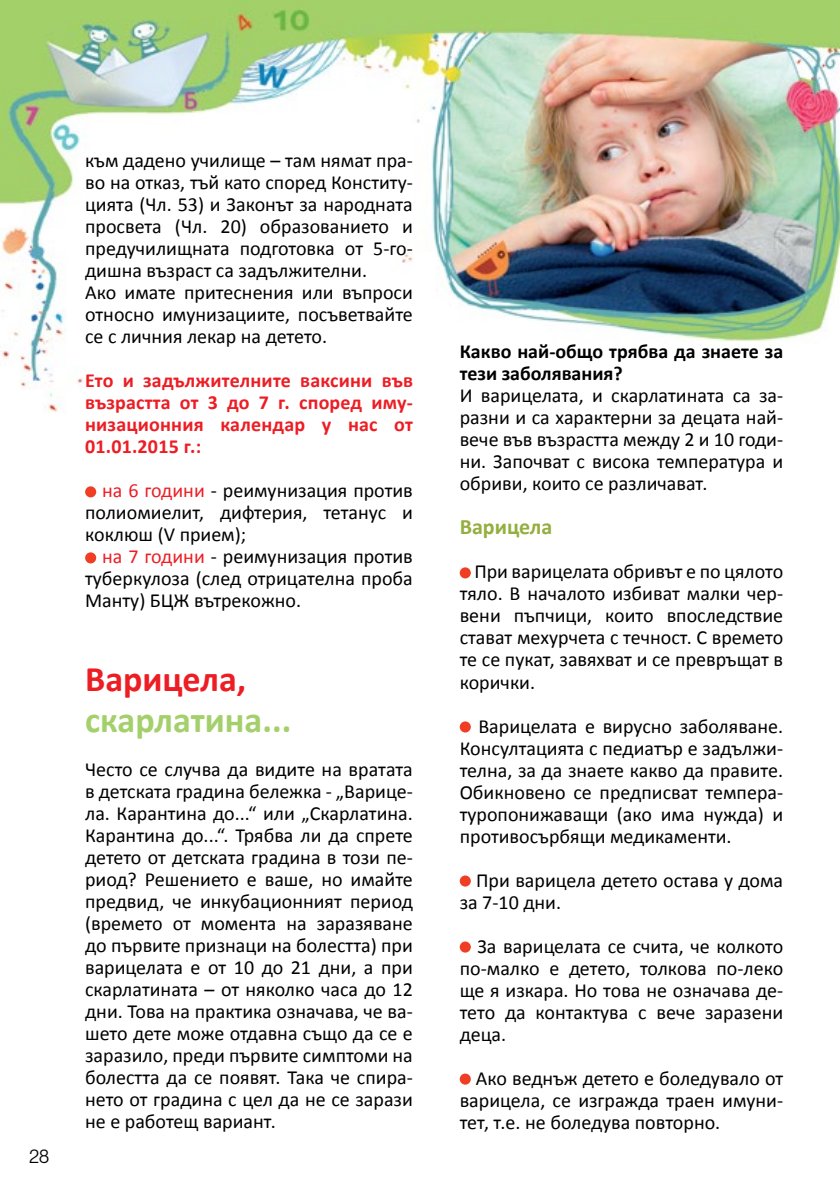
<style>
.page{position:relative;width:840px;height:1191px;background:#fff}
.page>*{position:absolute;margin:0;border:0;box-sizing:border-box;transform-origin:0 0}
.t1{font:700 36px "Calibri";color:#a3d06b}
.t2{font:700 36px "Calibri";color:#ed1d24}
.t3{font:700 22px "Calibri";color:#94ae40}
.t4{font:300 21px "Helen HS Bg";color:#000}
.t5{font:20px/22px "Calibri";color:#000;text-align:justify}
.t6{font:700 20px/22px "Calibri";letter-spacing:.01em;color:#ed1d24;text-align:justify}
.t7{font:700 20px/22px "Calibri";color:#000}
.s1{color:#ed1d24}
</style>
<div class="page">
<img style="left:0;top:0;width:839px;height:1085px">
<div style="left:85px;top:486px;width:11px;height:11px;background:#ef3e23;border-radius:50%"></div>
<div style="left:85px;top:552px;width:11px;height:11px;background:#ef3e23;border-radius:50%"></div>
<div style="left:459px;top:567px;width:11px;height:11px;background:#ef3e23;border-radius:50%"></div>
<div style="left:459px;top:721px;width:11px;height:11px;background:#ef3e23;border-radius:50%"></div>
<div style="left:459px;top:875px;width:11px;height:11px;background:#ef3e23;border-radius:50%"></div>
<div style="left:459px;top:941px;width:11px;height:11px;background:#ef3e23;border-radius:50%"></div>
<div style="left:459px;top:1073px;width:11px;height:11px;background:#ef3e23;border-radius:50%"></div>
<p class="t4" style="left:29px;top:1146px;width:22px">28</p>
<p class="t5" style="left:85px;top:150px;width:329px;text-align:left">към дадено училище – там нямат пра&shy;во на отказ, тъй като според Конститу&shy;цията (Чл. 53) и Законът за народната просвета (Чл. 20) образованието и предучилищната подготовка от 5-го&shy;дишна възраст са задължителни.<br>Ако имате притеснения или въпроси относно имунизациите, посъветвайте се с личния лекар на детето.</p>
<p class="t6" style="left:85px;top:370px;width:329px">Ето и задължителните ваксини във възрастта от 3 до 7 г. според иму&shy;низационния календар у нас от 01.01.2015 г.:</p>
<p class="t5" style="left:85px;top:480px;width:329px;text-indent:17px"><span class="s1">на 6 години</span> - реимунизация против полиомиелит, дифтерия, тетанус и коклюш (V прием);</p>
<p class="t5" style="left:85px;top:546px;width:329px;text-indent:17px"><span class="s1">на 7 години</span> - реимунизация против туберкулоза (след отрицателна проба Манту) БЦЖ вътрекожно.</p>
<h1 class="t2" style="left:85px;top:656px;width:162px">Варицела,</h1>
<h1 class="t1" style="left:85px;top:696px;width:207px">скарлатина...</h1>
<p class="t5" style="left:85px;top:758px;width:329px">Често се случва да видите на вратата в детската градина бележка - „Варице&shy;ла. Карантина до...“ или „Скарлатина.<br>Карантина до...“. Трябва ли да спрете детето от детската градина в този пе&shy;риод? Решението е ваше, но имайте предвид, че инкубационният период (времето от момента на заразяване до първите признаци на болестта) при варицелата е от 10 до 21 дни, а при скарлатината – от няколко часа до 12 дни. Това на практика означава, че ва&shy;шето дете може отдавна също да се е заразило, преди първите симптоми на болестта да се появят. Така че спира&shy;нето от градина с цел да не се зарази не е работещ вариант.</p>
<p class="t7" style="left:459px;top:341px;width:325px">Какво най-общо трябва да знаете за тези заболявания?</p>
<p class="t5" style="left:459px;top:385px;width:325px">И варицелата, и скарлатината са за&shy;разни и са характерни за децата най&shy;вече във възрастта между 2 и 10 годи&shy;ни. Започват с висока температура и обриви, които се различават.</p>
<p class="t3" style="left:459px;top:513px;width:94px">Варицела</p>
<p class="t5" style="left:459px;top:561px;width:325px;text-indent:15px">При варицелата обривът е по цялото тяло. В началото избиват малки чер&shy;вени пъпчици, които впоследствие стават мехурчета с течност. С времето те се пукат, завяхват и се превръщат в корички.</p>
<p class="t5" style="left:459px;top:715px;width:325px;text-indent:19px">Варицелата е вирусно заболяване.<br>Консултацията с педиатър е задължи&shy;телна, за да знаете какво да правите.<br>Обикновено се предписват темпера&shy;туропонижаващи (ако има нужда) и противосърбящи медикаменти.</p>
<p class="t5" style="left:459px;top:869px;width:325px;text-indent:16px">При варицела детето остава у дома за 7-10 дни.</p>
<p class="t5" style="left:459px;top:935px;width:325px;text-indent:18px">За варицелата се счита, че колкото по-малко е детето, толкова по-леко ще я изкара. Но това не означава де&shy;тето да контактува с вече заразени деца.</p>
<p class="t5" style="left:459px;top:1067px;width:325px;text-indent:16px">Ако веднъж детето е боледувало от варицела, се изгражда траен имуни&shy;тет, т.е. не боледува повторно.</p>
</div>
